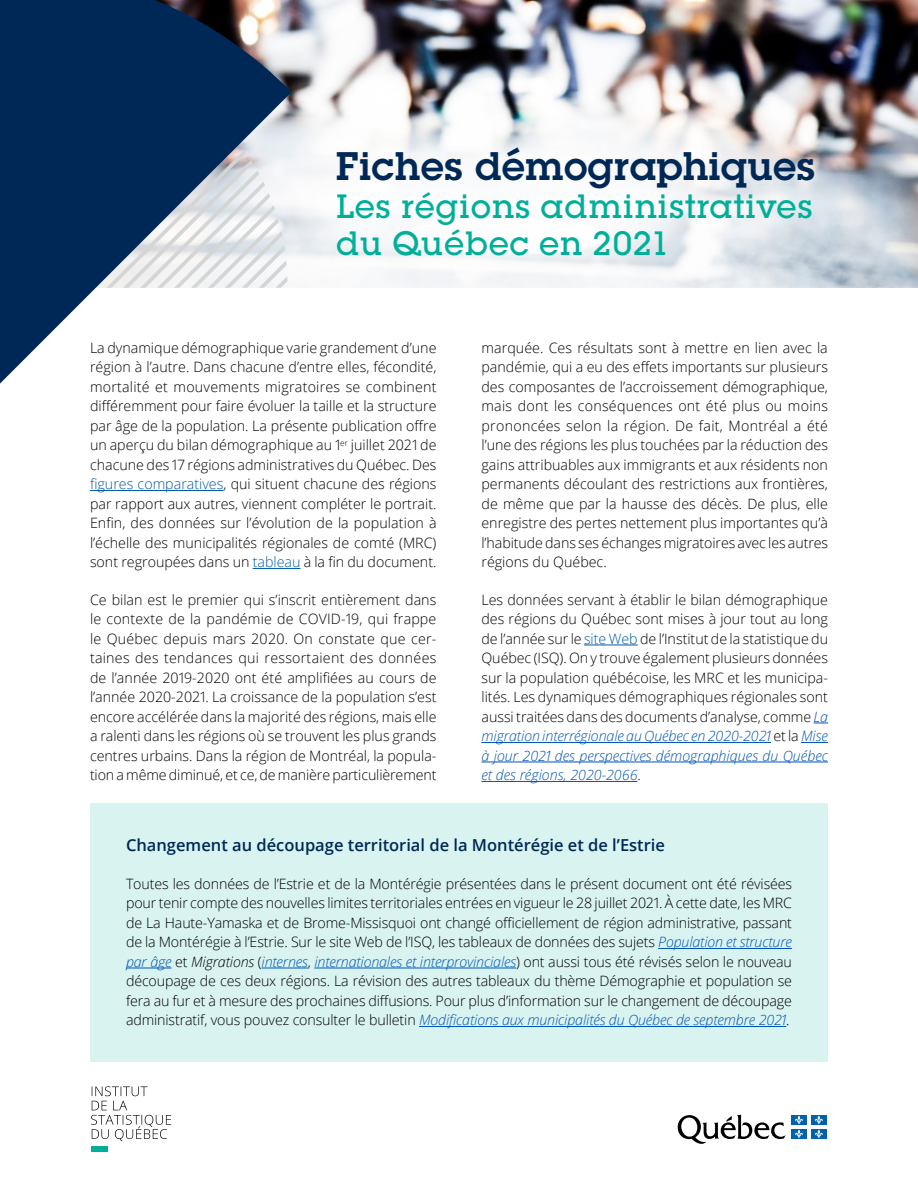
<style>
.page{position:relative;width:918px;height:1188px;background:#fff}
.page>*{position:absolute;margin:0;border:0;box-sizing:border-box;transform-origin:0 0}
.t1{font:600 39px "Lubalin Graph Std";letter-spacing:.02em;color:#002856}
.t2{font:500 33px/37.5px "Lubalin Graph Std";letter-spacing:.02em;color:#00af9a}
.t3{font:600 16.5px "Open Sans";color:#002856}
.t4{font:300 14.25px/19.5px "Open Sans";letter-spacing:-.005em;color:#000;text-align:justify}
.s1{color:#005aa6}
.s2{font-style:italic;color:#0055b8}
.s3{font-style:italic}
</style>
<div class="page">
<img style="left:292px;top:0;width:626px;height:288px">
<hr style="left:90px;top:490px;width:133px;height:1px;background:#005aa6">
<hr style="left:253px;top:568px;width:47px;height:1px;background:#005aa6">
<hr style="left:584px;top:645px;width:54px;height:1px;background:#005aa6">
<svg style="left:814px;top:723px;width:14px;height:1px"></svg>
<hr style="left:482px;top:742px;width:289px;height:1px;background:#0055b8">
<svg style="left:801px;top:742px;width:27px;height:1px"></svg>
<hr style="left:482px;top:762px;width:346px;height:1px;background:#0055b8">
<hr style="left:482px;top:781px;width:156px;height:1px;background:#0055b8">
<svg style="left:678px;top:1115px;width:108px;height:29px"></svg>
<div style="left:791px;top:1115px;width:16px;height:10px;background:#0062ad"></div>
<svg style="left:795px;top:1116px;width:8px;height:8px"></svg>
<div style="left:811px;top:1115px;width:16px;height:10px;background:#0062ad"></div>
<svg style="left:815px;top:1116px;width:8px;height:8px"></svg>
<div style="left:791px;top:1129px;width:16px;height:10px;background:#0062ad"></div>
<svg style="left:795px;top:1130px;width:8px;height:8px"></svg>
<div style="left:811px;top:1129px;width:16px;height:10px;background:#0062ad"></div>
<svg style="left:815px;top:1130px;width:8px;height:8px"></svg>
<svg style="left:91px;top:1086px;width:80px;height:55px"></svg>
<div style="left:92px;top:1146px;width:16px;height:6px;background:#00af9a"></div>
<div style="left:290px;top:143px;width:407px;height:129px;background:#fff;border-radius:50%"></div>
<svg style="left:0;top:0;width:292px;height:384px;fill:#002856"></svg>
<div style="left:90px;top:803px;width:738px;height:258px;background:#d9f3f0"></div>
<hr style="left:658px;top:948px;width:134px;height:1px;background:#0055b8">
<hr style="left:126px;top:968px;width:46px;height:1px;background:#0055b8">
<hr style="left:262px;top:968px;width:46px;height:1px;background:#0055b8">
<hr style="left:314px;top:968px;width:202px;height:1px;background:#0055b8">
<hr style="left:419px;top:1026px;width:367px;height:1px;background:#0055b8">
<h1 class="t1" style="left:336px;top:141px;width:480px">Fiches démographiques</h1>
<h2 class="t2" style="left:336px;top:187px;width:478px">Les régions administratives du Québec en 2021</h2>
<p class="t4" style="left:90px;top:338px;width:348px">La dynamique démographique varie grandement d’une région à l’autre. Dans chacune d’entre elles, fécondité, mortalité et mouvements migratoires se combinent différemment pour faire évoluer la taille et la structure par âge de la population. La présente publication offre un aperçu du bilan démographique au 1<sup>er</sup> juillet 2021 de chacune des 17 régions administratives du Québec. Des <span class="s1">figures comparatives</span>, qui situent chacune des régions par rapport aux autres, viennent compléter le portrait.<br>Enfin, des données sur l’évolution de la population à l’échelle des municipalités régionales de comté (MRC) sont regroupées dans un <span class="s1">tableau</span> à la fin du document.</p>
<p class="t4" style="left:90px;top:590px;width:348px">Ce bilan est le premier qui s’inscrit entièrement dans le contexte de la pandémie de COVID-19, qui frappe le Québec depuis mars 2020. On constate que cer&shy;taines des tendances qui ressortaient des données de l’année 2019-2020 ont été amplifiées au cours de l’année 2020-2021. La croissance de la population s’est encore accélérée dans la majorité des régions, mais elle a ralenti dans les régions où se trouvent les plus grands centres urbains. Dans la région de Montréal, la popula&shy;tion a même diminué, et ce, de manière particulièrement</p>
<p class="t4" style="left:482px;top:338px;width:348px">marquée. Ces résultats sont à mettre en lien avec la pandémie, qui a eu des effets importants sur plusieurs des composantes de l’accroissement démographique, mais dont les conséquences ont été plus ou moins prononcées selon la région. De fait, Montréal a été l’une des régions les plus touchées par la réduction des gains attribuables aux immigrants et aux résidents non permanents découlant des restrictions aux frontières, de même que par la hausse des décès. De plus, elle enregistre des pertes nettement plus importantes qu’à l’habitude dans ses échanges migratoires avec les autres régions du Québec.</p>
<p class="t4" style="left:481px;top:590px;width:348px">Les données servant à établir le bilan démographique des régions du Québec sont mises à jour tout au long de l’année sur le <span class="s1">site Web</span> de l’Institut de la statistique du Québec (ISQ). On y trouve également plusieurs données sur la population québécoise, les MRC et les municipa&shy;lités. Les dynamiques démographiques régionales sont aussi traitées dans des documents d’analyse, comme <span class="s2">La migration interrégionale au Québec en 2020-2021</span> et la <span class="s2">Mise à jour 2021 des perspectives démographiques du Québec et des régions, 2020-2066</span>.</p>
<p class="t3" style="left:126px;top:834px;width:541px">Changement au découpage territorial de la Montérégie et de l’Estrie</p>
<p class="t4" style="left:126px;top:874px;width:668px">Toutes les données de l’Estrie et de la Montérégie présentées dans le présent document ont été révisées pour tenir compte des nouvelles limites territoriales entrées en vigueur le 28 juillet 2021. À cette date, les MRC de La Haute-Yamaska et de Brome-Missisquoi ont changé officiellement de région administrative, passant de la Montérégie à l’Estrie. Sur le site Web de l’ISQ, les tableaux de données des sujets <span class="s2">Population et structure par âge</span> et <span class="s3">Migrations</span> (<span class="s2">internes</span>, <span class="s2">internationales et interprovinciales</span>) ont aussi tous été révisés selon le nouveau découpage de ces deux régions. La révision des autres tableaux du thème Démographie et population se fera au fur et à mesure des prochaines diffusions. Pour plus d’information sur le changement de découpage administratif, vous pouvez consulter le bulletin <span class="s2">Modifications aux municipalités du Québec de septembre 2021</span>.</p>
</div>
